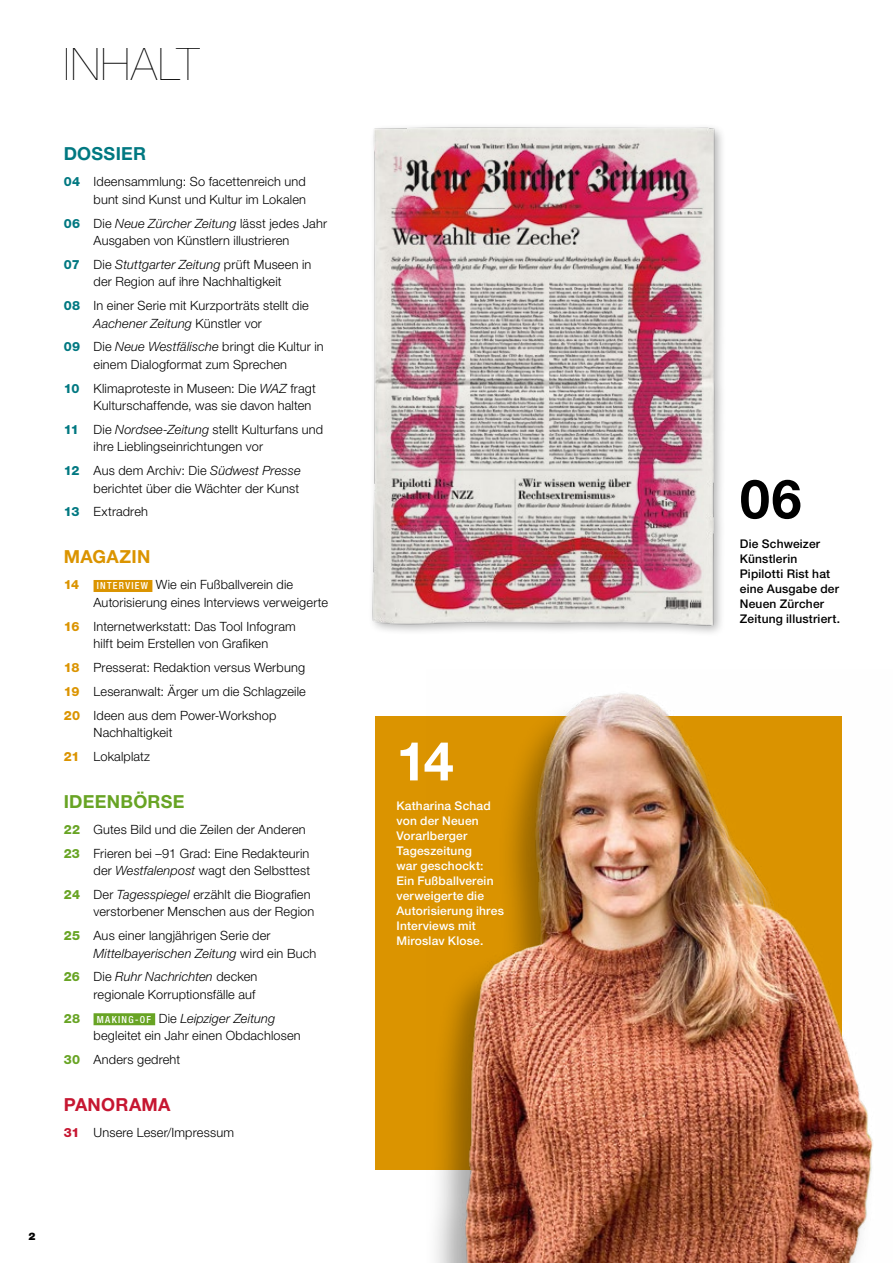
<style>
.page{position:relative;width:893px;height:1263px;background:#fff}
.page>*{position:absolute;margin:0;border:0;box-sizing:border-box;transform-origin:0 0}
.t1{font:700 54px "Helvetica Neue LT Std";color:#000}
.t2{font:700 54px "Helvetica Neue LT Std";color:#fff}
.t3{font:200 45px "Helvetica Neue LT Std";letter-spacing:.025em;color:#000}
.t4{font:700 18px "Helvetica Neue LT Std";letter-spacing:.015em;color:#68a424}
.t5{font:700 18px "Helvetica Neue LT Std";letter-spacing:.015em;color:#c61631}
.t6{font:700 18px "Helvetica Neue LT Std";letter-spacing:.015em;color:#007881}
.t7{font:700 18px "Helvetica Neue LT Std";letter-spacing:.02em;color:#db9400}
.t8{font:300 12.75px/17.4px "Helvetica Neue LT Std";letter-spacing:.015em;color:#000}
.t9{font:italic 300 12.75px/23.9px "Helvetica Neue LT Std";letter-spacing:.015em;color:#000}
.t10{font:800 12.75px "Helvetica Neue LT Std";color:#db9400}
.t11{font:800 12.75px "Helvetica Neue LT Std";color:#68a424}
.t12{font:500 12px/15px "Helvetica Neue LT Std";letter-spacing:.015em;color:#fff}
.t13{font:500 12px/15px "Helvetica Neue LT Std";letter-spacing:.015em;color:#000}
.t14{font:900 10.5px "Helvetica Neue LT Std";color:#000}
.s1{font-weight:800;color:#007881}
.s2{font-style:italic}
.s3{font-weight:500;font-stretch:condensed;font-size:9.75px;color:#fff}
.s4{font-weight:800;color:#db9400}
.s5{font-weight:800;color:#68a424}
.s6{font-style:normal}
.s7{font-weight:800;font-style:normal;color:#68a424}
.s8{font-weight:800;color:#c61631}
</style>
<div class="page">
<div style="left:375px;top:716px;width:467px;height:454px;background:#db9400"></div>
<div style="left:94px;top:580px;width:58px;height:12px;background:#db9400"></div>
<div style="left:94px;top:1013px;width:61px;height:12px;background:#68a424"></div>
<div style="left:368px;top:122px;width:358px;height:515px;background:#000;opacity:.3"></div>
<img style="left:369px;top:124px;width:350px;height:511px">
<img style="left:377px;top:130px;width:326px;height:487px">
<img style="left:436px;top:693px;width:437px;height:570px">
<h2 class="t3" style="left:64px;top:38px;width:137px">INHALT</h2>
<h3 class="t6" style="left:64px;top:142px;width:84px">DOSSIER</h3>
<p class="t8" style="left:64px;top:173px;width:244px;text-align:right"><span class="s1">04</span> Ideensammlung: So facettenreich und bunt sind Kunst und Kultur im Lokalen</p>
<p class="t8" style="left:94px;top:214px;width:235px;text-indent:-30px"><span class="s1">06</span> Die <span class="s2">Neue Zürcher Zeitung</span> lässt jedes Jahr<br>Ausgaben von Künstlern illustrieren</p>
<p class="t8" style="left:64px;top:255px;width:249px;text-align:center"><span class="s1">07</span> Die <span class="s2">Stuttgarter Zeitung</span> prüft Museen in der Region auf ihre Nachhaltigkeit</p>
<p class="t8" style="left:94px;top:297px;width:217px;text-indent:-30px"><span class="s1">08</span> In einer Serie mit Kurzporträts stellt die<br><span class="s2">Aachener Zeitung</span> Künstler vor</p>
<p class="t8" style="left:64px;top:338px;width:261px;text-align:center"><span class="s1">09</span> Die <span class="s2">Neue Westfälische</span> bringt die Kultur in einem Dialogformat zum Sprechen</p>
<p class="t8" style="left:94px;top:379px;width:224px;text-indent:-30px"><span class="s1">10</span> Klimaproteste in Museen: Die <span class="s2">WAZ</span> fragt<br>Kulturschaffende, was sie davon halten</p>
<p class="t8" style="left:94px;top:420px;width:231px;text-indent:-30px"><span class="s1">11</span> Die <span class="s2">Nordsee-Zeitung</span> stellt Kulturfans und ihre Lieblingseinrichtungen vor</p>
<p class="t8" style="left:64px;top:462px;width:238px;text-align:right"><span class="s1">12</span> Aus dem Archiv: Die <span class="s2">Südwest Presse </span>berichtet über die Wächter der Kunst</p>
<p class="t8" style="left:64px;top:503px;width:86px"><span class="s1">13</span> Extradreh</p>
<h3 class="t7" style="left:64px;top:545px;width:88px">MAGAZIN</h3>
<p class="t10" style="left:64px;top:577px;width:17px">14</p>
<p class="t8" style="left:94px;top:576px;width:236px"><span class="s3">INTERVIEW</span> Wie ein Fußballverein die<br>Autorisierung eines Interviews verweigerte</p>
<p class="t8" style="left:64px;top:617px;width:233px;text-align:center"><span class="s4">16</span> Internetwerkstatt: Das Tool Infogram hilft beim Erstellen von Grafiken</p>
<p class="t8" style="left:64px;top:655px;width:244px;line-height:23.9px;text-align:justify"><span class="s4">18</span> Presserat: Redaktion versus Werbung <span class="s4">19</span> Leseranwalt: Ärger um die Schlagzeile <span class="s4">20</span> Ideen aus dem Power-Workshop</p>
<p class="t8" style="left:64px;top:720px;width:110px;line-height:23.9px;text-indent:30px">Nachhaltigkeit<br><span class="s4">21</span> Lokalplatz</p>
<h3 class="t4" style="left:64px;top:790px;width:122px">IDEENBÖRSE</h3>
<p class="t8" style="left:64px;top:817px;width:247px;line-height:23.9px"><span class="s5">22</span> Gutes Bild und die Zeilen der Anderen<br><span class="s5">23</span> Frieren bei –91 Grad: Eine Redakteurin</p>
<p class="t8" style="left:64px;top:858px;width:248px;line-height:23.9px;text-align:right">der <span class="s2">Westfalenpost</span> wagt den Selbsttest<br><span class="s5">24</span> Der <span class="s2">Tagesspiegel</span> erzählt die Biografien</p>
<p class="t8" style="left:64px;top:900px;width:252px;line-height:23.9px;text-indent:30px">verstorbener Menschen aus der Region<br><span class="s5">25</span> Aus einer langjährigen Serie der</p>
<p class="t9" style="left:64px;top:941px;width:254px;text-indent:30px">Mittelbayerischen Zeitung <span class="s6">wird ein Buch<br></span><span class="s7">26</span> <span class="s6">Die</span> Ruhr Nachrichten <span class="s6">decken</span></p>
<p class="t8" style="left:94px;top:985px;width:163px">regionale Korruptionsfälle auf</p>
<p class="t11" style="left:64px;top:1010px;width:18px">28</p>
<p class="t8" style="left:94px;top:1009px;width:209px"><span class="s3">MAKING-OF</span> Die <span class="s2">Leipziger Zeitung </span>begleitet ein Jahr einen Obdachlosen</p>
<p class="t8" style="left:64px;top:1050px;width:118px"><span class="s5">30</span> Anders gedreht</p>
<h3 class="t5" style="left:64px;top:1093px;width:108px">PANORAMA</h3>
<p class="t8" style="left:64px;top:1123px;width:172px"><span class="s8">31</span> Unsere Leser/Impressum</p>
<p class="t14" style="left:28px;top:1230px;width:9px">2</p>
<h1 class="t2" style="left:396px;top:728px;width:59px">14</h1>
<p class="t12" style="left:396px;top:798px;width:109px">Katharina Schad von der Neuen<br>Vorarlberger<br>Tageszeitung<br>war geschockt:<br>Ein Fußballverein verweigerte die<br>Autorisierung ihres<br>Interviews mit<br>Miroslav Klose.</p>
<h1 class="t1" style="left:740px;top:466px;width:63px">06</h1>
<p class="t13" style="left:740px;top:536px;width:102px">Die Schweizer<br>Künstlerin<br>Pipilotti Rist hat eine Ausgabe der<br>Neuen Zürcher<br>Zeitung illustriert.</p>
</div>
